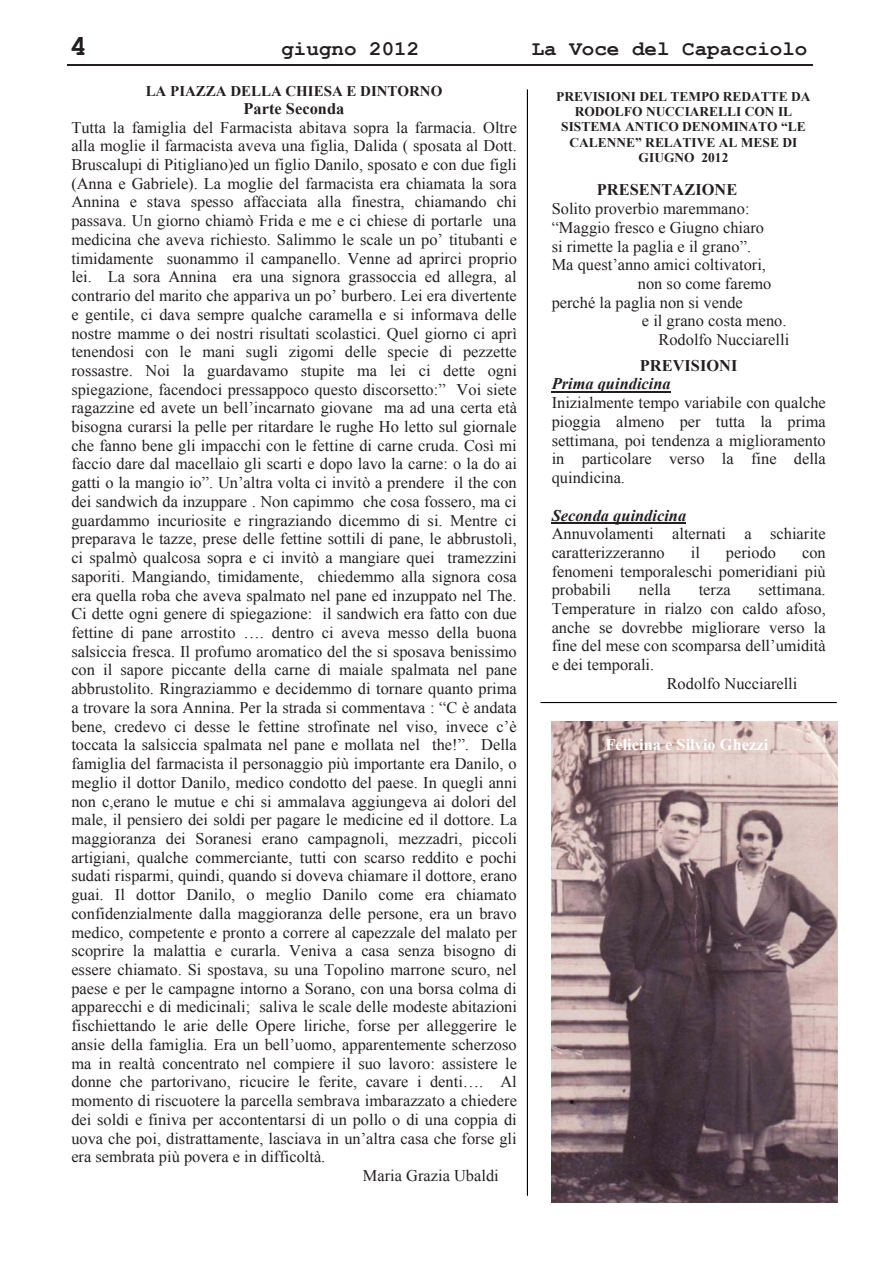
<style>
.page{position:relative;width:893px;height:1263px;background:#fff}
.page>*{position:absolute;margin:0;border:0;box-sizing:border-box;transform-origin:0 0}
.t1{font:700 29.55px "Courier New";color:#231f20}
.t2{font:700 20.7px "Courier New";color:#231f20}
.t3{font:16.2px/18.8px "Times New Roman";color:#231f20;text-align:justify}
.t4{font:700 16.2px "Times New Roman";color:#231f20}
.t5{font:italic 700 16.2px "Times New Roman";color:#231f20}
.t6{font:700 16.2px "Times New Roman";color:#fff}
.t7{font:700 14.85px "Times New Roman";color:#231f20}
.t8{font:700 13.35px/15.3px "Times New Roman";color:#231f20;text-align:center}
</style>
<div class="page">
<hr style="left:67px;top:64px;width:745px;height:1px;background:#231f20">
<hr style="left:552px;top:391px;width:119px;height:2px;background:#231f20">
<hr style="left:552px;top:522px;width:134px;height:2px;background:#231f20">
<img style="left:552px;top:721px;width:285px;height:481px">
<hr style="left:527px;top:90px;width:1px;height:1105px;background:#010202">
<hr style="left:541px;top:702px;width:295px;height:1px;background:#010202">
<h1 class="t1" style="left:69px;top:31px;width:19px">4</h1>
<p class="t2" style="left:281px;top:38px;width:139px">giugno 2012</p>
<p class="t2" style="left:532px;top:38px;width:277px">La Voce del Capacciolo</p>
<p class="t7" style="left:146px;top:82px;width:298px">LA PIAZZA DELLA CHIESA E DINTORNO</p>
<p class="t4" style="left:244px;top:99px;width:102px">Parte Seconda</p>
<p class="t3" style="left:71px;top:118px;width:447px">Tutta la famiglia del Farmacista abitava sopra la farmacia. Oltre</p>
<p class="t3" style="left:71px;top:136px;width:447px">alla moglie il farmacista aveva una figlia, Dalida ( sposata al Dott.</p>
<p class="t3" style="left:71px;top:155px;width:447px">Bruscalupi di Pitigliano)ed un figlio Danilo, sposato e con due figli</p>
<p class="t3" style="left:71px;top:174px;width:447px">(Anna e Gabriele). La moglie del farmacista era chiamata la sora</p>
<p class="t3" style="left:71px;top:193px;width:447px">Annina e stava spesso affacciata alla finestra, chiamando chi</p>
<p class="t3" style="left:71px;top:211px;width:447px">passava. Un giorno chiamò Frida e me e ci chiese di portarle una</p>
<p class="t3" style="left:71px;top:230px;width:447px">medicina che aveva richiesto. Salimmo le scale un po’ titubanti e</p>
<p class="t3" style="left:71px;top:249px;width:447px">timidamente suonammo il campanello. Venne ad aprirci proprio</p>
<p class="t3" style="left:71px;top:267px;width:447px">lei. La sora Annina era una signora grassoccia ed allegra, al</p>
<p class="t3" style="left:71px;top:286px;width:447px">contrario del marito che appariva un po’ burbero. Lei era divertente</p>
<p class="t3" style="left:71px;top:305px;width:447px">e gentile, ci dava sempre qualche caramella e si informava delle</p>
<p class="t3" style="left:71px;top:324px;width:447px">nostre mamme o dei nostri risultati scolastici. Quel giorno ci aprì</p>
<p class="t3" style="left:71px;top:342px;width:447px">tenendosi con le mani sugli zigomi delle specie di pezzette</p>
<p class="t3" style="left:71px;top:361px;width:447px">rossastre. Noi la guardavamo stupite ma lei ci dette ogni</p>
<p class="t3" style="left:71px;top:380px;width:447px">spiegazione, facendoci pressappoco questo discorsetto:” Voi siete</p>
<p class="t3" style="left:71px;top:399px;width:447px">ragazzine ed avete un bell’incarnato giovane ma ad una certa età</p>
<p class="t3" style="left:71px;top:417px;width:447px">bisogna curarsi la pelle per ritardare le rughe Ho letto sul giornale</p>
<p class="t3" style="left:71px;top:436px;width:447px">che fanno bene gli impacchi con le fettine di carne cruda. Così mi</p>
<p class="t3" style="left:71px;top:455px;width:447px">faccio dare dal macellaio gli scarti e dopo lavo la carne: o la do ai</p>
<p class="t3" style="left:71px;top:473px;width:447px">gatti o la mangio io”. Un’altra volta ci invitò a prendere il the con</p>
<p class="t3" style="left:71px;top:492px;width:447px">dei sandwich da inzuppare . Non capimmo che cosa fossero, ma ci</p>
<p class="t3" style="left:71px;top:511px;width:447px">guardammo incuriosite e ringraziando dicemmo di si. Mentre ci</p>
<p class="t3" style="left:71px;top:530px;width:447px">preparava le tazze, prese delle fettine sottili di pane, le abbrustolì,</p>
<p class="t3" style="left:71px;top:548px;width:447px">ci spalmò qualcosa sopra e ci invitò a mangiare quei tramezzini</p>
<p class="t3" style="left:71px;top:567px;width:447px">saporiti. Mangiando, timidamente, chiedemmo alla signora cosa</p>
<p class="t3" style="left:71px;top:586px;width:447px">era quella roba che aveva spalmato nel pane ed inzuppato nel The.</p>
<p class="t3" style="left:71px;top:604px;width:447px">Ci dette ogni genere di spiegazione: il sandwich era fatto con due</p>
<p class="t3" style="left:71px;top:623px;width:447px">fettine di pane arrostito …. dentro ci aveva messo della buona</p>
<p class="t3" style="left:71px;top:642px;width:447px">salsiccia fresca. Il profumo aromatico del the si sposava benissimo</p>
<p class="t3" style="left:71px;top:661px;width:447px">con il sapore piccante della carne di maiale spalmata nel pane</p>
<p class="t3" style="left:71px;top:679px;width:447px">abbrustolito. Ringraziammo e decidemmo di tornare quanto prima</p>
<p class="t3" style="left:71px;top:698px;width:447px">a trovare la sora Annina. Per la strada si commentava : “C è andata</p>
<p class="t3" style="left:71px;top:717px;width:447px">bene, credevo ci desse le fettine strofinate nel viso, invece c’è</p>
<p class="t3" style="left:71px;top:736px;width:447px">toccata la salsiccia spalmata nel pane e mollata nel the!”. Della</p>
<p class="t3" style="left:71px;top:754px;width:447px">famiglia del farmacista il personaggio più importante era Danilo, o</p>
<p class="t3" style="left:71px;top:773px;width:447px">meglio il dottor Danilo, medico condotto del paese. In quegli anni</p>
<p class="t3" style="left:71px;top:792px;width:447px">non c,erano le mutue e chi si ammalava aggiungeva ai dolori del</p>
<p class="t3" style="left:71px;top:810px;width:447px">male, il pensiero dei soldi per pagare le medicine ed il dottore. La</p>
<p class="t3" style="left:71px;top:829px;width:447px">maggioranza dei Soranesi erano campagnoli, mezzadri, piccoli</p>
<p class="t3" style="left:71px;top:848px;width:447px">artigiani, qualche commerciante, tutti con scarso reddito e pochi</p>
<p class="t3" style="left:71px;top:867px;width:447px">sudati risparmi, quindi, quando si doveva chiamare il dottore, erano</p>
<p class="t3" style="left:71px;top:885px;width:447px">guai. Il dottor Danilo, o meglio Danilo come era chiamato</p>
<p class="t3" style="left:71px;top:904px;width:447px">confidenzialmente dalla maggioranza delle persone, era un bravo</p>
<p class="t3" style="left:71px;top:923px;width:447px">medico, competente e pronto a correre al capezzale del malato per</p>
<p class="t3" style="left:71px;top:941px;width:447px">scoprire la malattia e curarla. Veniva a casa senza bisogno di</p>
<p class="t3" style="left:71px;top:960px;width:447px">essere chiamato. Si spostava, su una Topolino marrone scuro, nel</p>
<p class="t3" style="left:71px;top:979px;width:447px">paese e per le campagne intorno a Sorano, con una borsa colma di</p>
<p class="t3" style="left:71px;top:998px;width:447px">apparecchi e di medicinali; saliva le scale delle modeste abitazioni</p>
<p class="t3" style="left:71px;top:1016px;width:447px">fischiettando le arie delle Opere liriche, forse per alleggerire le</p>
<p class="t3" style="left:71px;top:1035px;width:447px">ansie della famiglia. Era un bell’uomo, apparentemente scherzoso</p>
<p class="t3" style="left:71px;top:1054px;width:447px">ma in realtà concentrato nel compiere il suo lavoro: assistere le</p>
<p class="t3" style="left:71px;top:1072px;width:447px">donne che partorivano, ricucire le ferite, cavare i denti…. Al</p>
<p class="t3" style="left:71px;top:1091px;width:447px">momento di riscuotere la parcella sembrava imbarazzato a chiedere</p>
<p class="t3" style="left:71px;top:1110px;width:447px">dei soldi e finiva per accontentarsi di un pollo o di una coppia di</p>
<p class="t3" style="left:71px;top:1129px;width:447px">uova che poi, distrattamente, lasciava in un’altra casa che forse gli</p>
<p class="t3" style="left:71px;top:1147px;width:256px">era sembrata più povera e in difficoltà.</p>
<p class="t3" style="left:363px;top:1166px;width:138px">Maria Grazia Ubaldi</p>
<p class="t8" style="left:556px;top:89px;width:256px">PREVISIONI DEL TEMPO REDATTE DA<br>RODOLFO NUCCIARELLI CON IL<br>SISTEMA ANTICO DENOMINATO “LE<br>CALENNE” RELATIVE AL MESE DI<br>GIUGNO 2012</p>
<p class="t4" style="left:597px;top:181px;width:142px">PRESENTAZIONE</p>
<p class="t3" style="left:552px;top:199px;width:199px">Solito proverbio maremmano:</p>
<p class="t3" style="left:552px;top:218px;width:214px">“Maggio fresco e Giugno chiaro</p>
<p class="t3" style="left:552px;top:237px;width:201px">si rimette la paglia e il grano”.</p>
<p class="t3" style="left:552px;top:255px;width:216px">Ma quest’anno amici coltivatori,</p>
<p class="t3" style="left:638px;top:274px;width:135px">non so come faremo</p>
<p class="t3" style="left:552px;top:293px;width:193px">perché la paglia non si vende</p>
<p class="t3" style="left:642px;top:312px;width:146px">e il grano costa meno.</p>
<p class="t3" style="left:658px;top:330px;width:132px">Rodolfo Nucciarelli</p>
<p class="t4" style="left:640px;top:356px;width:99px">PREVISIONI</p>
<p class="t5" style="left:552px;top:375px;width:121px">Prima quindicina</p>
<p class="t3" style="left:552px;top:393px;width:276px">Inizialmente tempo variabile con qualche pioggia almeno per tutta la prima settimana, poi tendenza a miglioramento in particolare verso la fine della quindicina.</p>
<p class="t5" style="left:552px;top:506px;width:136px">Seconda quindicina</p>
<p class="t3" style="left:552px;top:524px;width:276px">Annuvolamenti alternati a schiarite caratterizzeranno</p>
<p class="t3" style="left:691px;top:543px;width:11px">il</p>
<p class="t3" style="left:726px;top:543px;width:52px">periodo</p>
<p class="t3" style="left:552px;top:543px;width:276px;text-indent:250px">con fenomeni temporaleschi pomeridiani più probabili</p>
<p class="t3" style="left:639px;top:580px;width:33px">nella</p>
<p class="t3" style="left:699px;top:580px;width:33px">terza</p>
<p class="t3" style="left:758px;top:580px;width:69px">settimana.</p>
<p class="t3" style="left:552px;top:599px;width:276px">Temperature in rialzo con caldo afoso,</p>
<p class="t3" style="left:552px;top:618px;width:276px">anche se dovrebbe migliorare verso la</p>
<p class="t3" style="left:552px;top:637px;width:276px">fine del mese con scomparsa dell’umidità</p>
<p class="t3" style="left:552px;top:655px;width:104px">e dei temporali.</p>
<p class="t3" style="left:667px;top:674px;width:132px">Rodolfo Nucciarelli</p>
<p class="t6" style="left:605px;top:736px;width:164px">Felicina e Silvio Ghezzi</p>
</div>
